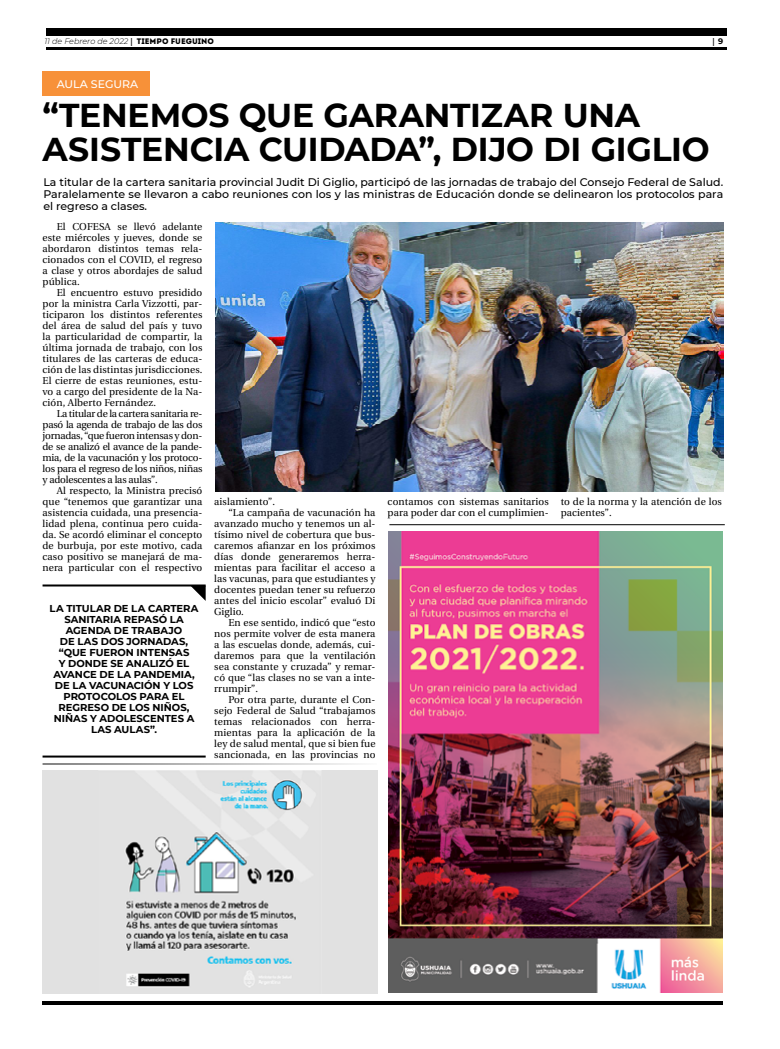
<style>
.page{position:relative;width:780px;height:1049px;background:#fff}
.page>*{position:absolute;margin:0;border:0;box-sizing:border-box;transform-origin:0 0}
.t1{font:700 33px/34px "Montserrat";letter-spacing:-.005em;color:#000}
.t2{font:500 11px/12px "Montserrat";color:#000;text-align:justify}
.t3{font:500 11px "Montserrat";color:#fff}
.t4{font:10px/11px "Utopia";letter-spacing:.01em;color:#000;text-align:justify}
.t5{font:700 10px "Montserrat";color:#000}
.t6{font:italic 300 8px "Montserrat";color:#000}
.t7{font:700 8px "Utopia";color:#000}
.s1{font-family:"Utopia";font-weight:700;font-style:normal}
.s2{font-family:"Intro";font-weight:400;font-style:normal}
.s3{font-family:"Montserrat"}
</style>
<div class="page">
<hr style="left:46px;top:48px;width:680px;height:2px;background:#000">
<div style="left:46px;top:28px;width:680px;height:7px;background:#000"></div>
<hr style="left:43px;top:1001px;width:680px;height:4px;background:#000">
<img style="left:388px;top:531px;width:334px;height:461px">
<hr style="left:389px;top:524px;width:335px;height:1px;background:#000">
<div style="left:43px;top:72px;width:107px;height:24px;background:#f79139"></div>
<hr style="left:43px;top:584px;width:163px;height:2px;background:#000">
<svg style="left:190px;top:586px;width:16px;height:15px"></svg>
<hr style="left:43px;top:755px;width:163px;height:2px;background:#000">
<hr style="left:43px;top:763px;width:334px;height:1px;background:#000">
<img style="left:215px;top:223px;width:508px;height:269px">
<img style="left:43px;top:770px;width:334px;height:223px">
<p class="t6" style="left:44px;top:36px;width:171px">11 de Febrero de 2022 <span class="s1">|</span> <span class="s2">TIEMPO FUEGUINO</span></p>
<p class="t7" style="left:712px;top:37px;width:12px">| <span class="s3">9</span></p>
<p class="t3" style="left:57px;top:76px;width:83px">AULA SEGURA</p>
<h1 class="t1" style="left:43px;top:97px;width:668px">“TENEMOS QUE GARANTIZAR UNA<br>ASISTENCIA CUIDADA”, DIJO DI GIGLIO</h1>
<p class="t2" style="left:43px;top:176px;width:681px">La titular de la cartera sanitaria provincial Judit Di Giglio, participó de las jornadas de trabajo del Consejo Federal de Salud.<br>Paralelamente se llevaron a cabo reuniones con los y las ministras de Educación donde se delinearon los protocolos para el regreso a clases.</p>
<p class="t4" style="left:43px;top:221px;width:161px;text-indent:14px">El COFESA se llevó adelante este miércoles y jueves, donde se abordaron distintos temas rela&shy;cionados con el COVID, el regreso a clase y otros abordajes de salud pública.</p>
<p class="t4" style="left:43px;top:287px;width:161px;text-indent:14px">El encuentro estuvo presidido por la ministra Carla Vizzotti, par&shy;ticiparon los distintos referentes del área de salud del país y tuvo la particularidad de compartir, la última jornada de trabajo, con los titulares de las carteras de educa&shy;ción de las distintas jurisdicciones.<br>El cierre de estas reuniones, estu&shy;vo a cargo del presidente de la Na&shy;ción, Alberto Fernández.</p>
<p class="t4" style="left:43px;top:408px;width:161px;text-indent:14px">La titular de la cartera sanitaria re&shy;pasó la agenda de trabajo de las dos jornadas, “que fueron intensas y don&shy;de se analizó el avance de la pande&shy;mia, de la vacunación y los protoco&shy;los para el regreso de los niños, niñas y adolescentes a las aulas”.</p>
<p class="t4" style="left:43px;top:485px;width:161px;text-indent:14px">Al respecto, la Ministra precisó que “tenemos que garantizar una asistencia cuidada, una presencia&shy;lidad plena, continua pero cuida&shy;da. Se acordó eliminar el concepto de burbuja, por este motivo, cada caso positivo se manejará de ma&shy;nera particular con el respectivo</p>
<p class="t4" style="left:214px;top:496px;width:62px">aislamiento”.</p>
<p class="t4" style="left:228px;top:507px;width:148px">“La campaña de vacunación ha</p>
<p class="t4" style="left:214px;top:518px;width:163px">avanzado mucho y tenemos un al-</p>
<p class="t4" style="left:214px;top:529px;width:163px">tísimo nivel de cobertura que bus-</p>
<p class="t4" style="left:214px;top:540px;width:163px">caremos afianzar en los próximos</p>
<p class="t4" style="left:214px;top:551px;width:163px">días donde generaremos herra-</p>
<p class="t4" style="left:214px;top:562px;width:163px">mientas para facilitar el acceso a</p>
<p class="t4" style="left:214px;top:573px;width:163px">las vacunas, para que estudiantes y</p>
<p class="t4" style="left:214px;top:584px;width:163px">docentes puedan tener su refuerzo</p>
<p class="t4" style="left:214px;top:595px;width:163px">antes del inicio escolar” evaluó Di</p>
<p class="t4" style="left:214px;top:606px;width:31px">Giglio.</p>
<p class="t4" style="left:228px;top:617px;width:148px">En ese sentido, indicó que “esto</p>
<p class="t4" style="left:214px;top:628px;width:163px">nos permite volver de esta manera</p>
<p class="t4" style="left:214px;top:639px;width:163px">a las escuelas donde, además, cui-</p>
<p class="t4" style="left:214px;top:650px;width:163px">daremos para que la ventilación</p>
<p class="t4" style="left:214px;top:661px;width:163px">sea constante y cruzada” y remar-</p>
<p class="t4" style="left:214px;top:672px;width:163px">có que “las clases no se van a inte-</p>
<p class="t4" style="left:214px;top:683px;width:45px">rrumpir”.</p>
<p class="t4" style="left:228px;top:694px;width:148px">Por otra parte, durante el Con-</p>
<p class="t4" style="left:214px;top:705px;width:163px">sejo Federal de Salud “trabajamos</p>
<p class="t4" style="left:214px;top:716px;width:163px">temas relacionados con herra-</p>
<p class="t4" style="left:214px;top:727px;width:163px">mientas para la aplicación de la</p>
<p class="t4" style="left:214px;top:738px;width:163px">ley de salud mental, que si bien fue</p>
<p class="t4" style="left:214px;top:749px;width:163px">sancionada, en las provincias no</p>
<p class="t4" style="left:387px;top:496px;width:163px">contamos con sistemas sanitarios para poder dar con el cumplimien-</p>
<p class="t4" style="left:560px;top:496px;width:163px">to de la norma y la atención de los pacientes”.</p>
<p class="t5" style="left:50px;top:601px;width:25px">LA TITULAR</p>
<p class="t5" style="left:114px;top:601px;width:43px">DELACARTERA</p>
<p class="t5" style="left:64px;top:612px;width:8px">SANITARIA</p>
<p class="t5" style="left:124px;top:612px;width:9px">REPASÓ</p>
<p class="t5" style="left:170px;top:612px;width:8px">LA</p>
<p class="t5" style="left:66px;top:623px;width:9px">AGENDA</p>
<p class="t5" style="left:114px;top:623px;width:26px">DE TRABAJO</p>
<p class="t5" style="left:60px;top:634px;width:26px">DE LAS</p>
<p class="t5" style="left:101px;top:634px;width:9px">DOS</p>
<p class="t5" style="left:126px;top:634px;width:9px">JORNADAS</p>
<p class="t5" style="left:186px;top:634px;width:4px">,</p>
<p class="t5" style="left:59px;top:645px;width:14px">“QUE</p>
<p class="t5" style="left:89px;top:645px;width:9px">FUERON</p>
<p class="t5" style="left:137px;top:645px;width:8px">INTENSAS</p>
<p class="t5" style="left:59px;top:656px;width:19px">Y DONDE</p>
<p class="t5" style="left:110px;top:656px;width:24px">SE ANALIZÓ</p>
<p class="t5" style="left:176px;top:656px;width:7px">EL</p>
<p class="t5" style="left:53px;top:667px;width:9px">AVANCE</p>
<p class="t5" style="left:100px;top:667px;width:43px">DELAPANDEMIA</p>
<p class="t5" style="left:192px;top:667px;width:4px">,</p>
<p class="t5" style="left:55px;top:678px;width:43px">DELAVACUNACIÓN</p>
<p class="t5" style="left:163px;top:678px;width:17px">Y LOS</p>
<p class="t5" style="left:63px;top:689px;width:9px">PROTOCOLOS</p>
<p class="t5" style="left:139px;top:689px;width:9px">PARA</p>
<p class="t5" style="left:172px;top:689px;width:7px">EL</p>
<p class="t5" style="left:59px;top:700px;width:9px">REGRESO</p>
<p class="t5" style="left:112px;top:700px;width:26px">DE LOS</p>
<p class="t5" style="left:153px;top:700px;width:8px">NIÑOS</p>
<p class="t5" style="left:187px;top:700px;width:4px">,</p>
<p class="t5" style="left:54px;top:711px;width:8px">NIÑAS</p>
<p class="t5" style="left:90px;top:711px;width:18px">Y ADOLESCENTES</p>
<p class="t5" style="left:187px;top:711px;width:8px">A</p>
<p class="t5" style="left:91px;top:722px;width:8px">LAS</p>
<p class="t5" style="left:114px;top:722px;width:9px">AULAS</p>
<p class="t5" style="left:150px;top:722px;width:9px">”.</p>
</div>
